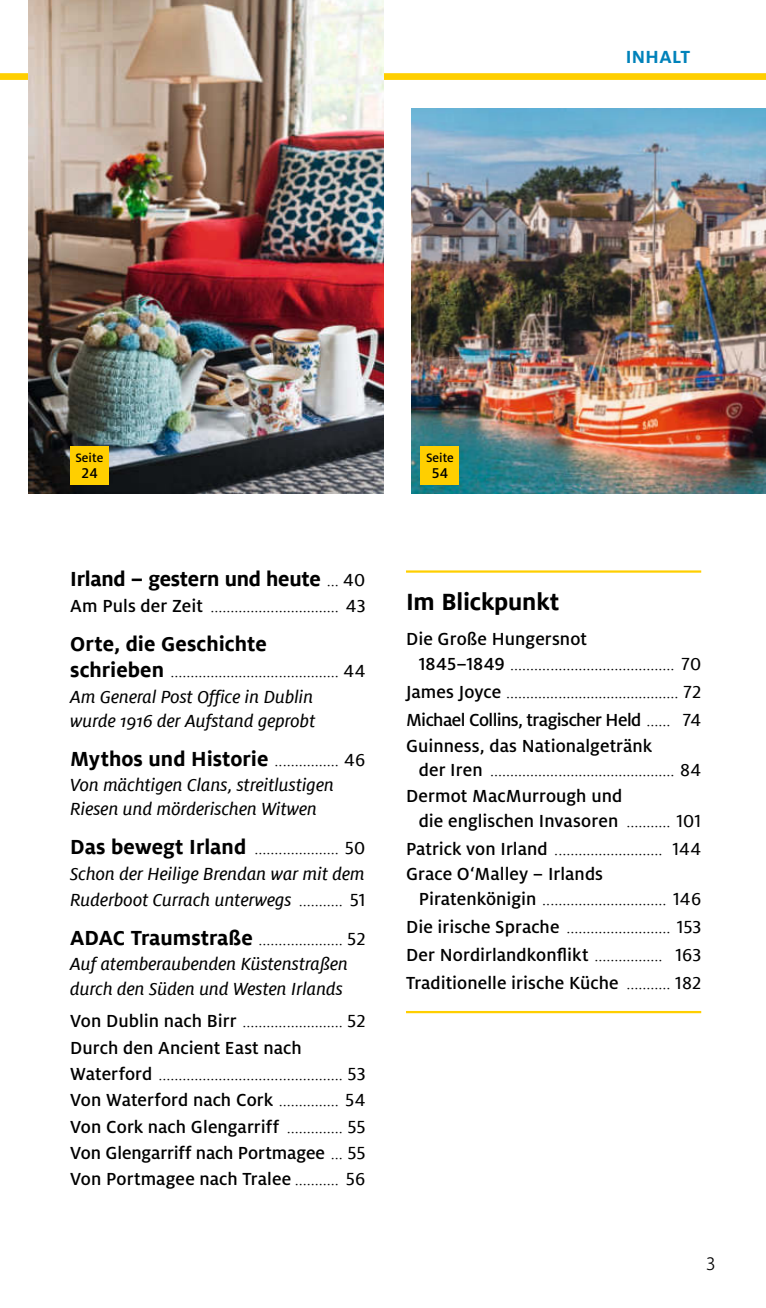
<style>
.page{position:relative;width:766px;height:1308px;background:#fff}
.page>*{position:absolute;margin:0;border:0;box-sizing:border-box;transform-origin:0 0}
.t1{font:700 25.88px "Milofor ADAC";letter-spacing:-.005em;color:#000}
.t2{font:700 22.5px "Milofor ADAC";letter-spacing:-.005em;color:#000}
.t3{font:300 19.35px/27.9px "Milofor ADAC";color:#000}
.t4{font:500 19.35px/26.3px "Milofor ADAC";letter-spacing:.005em;color:#000}
.t5{font:italic 19.35px/24.1px "Milofor ADAC Text";color:#000}
.t6{font:700 19.35px "Milofor ADAC";letter-spacing:.02em;color:#0082ba}
.t7{font:300 19.35px "ADAC Myriad OT";color:#000}
.t8{font:500 15.75px "Milofor ADAC";color:#000}
.t9{font:500 13.5px "Milofor ADAC";color:#000}
.s1{font-weight:300;font-size:19.35px}
.s2{font-family:"Milofor ADAC Text";font-weight:400;font-size:19.35px}
.s3{font-weight:500}
.s4{font-family:"Milofor ADAC Text";font-weight:400}
.s5{font-weight:700;font-size:22.5px}
.s6{font-family:"Milofor ADAC";font-weight:300;font-style:normal}
.s7{font-style:normal}
.s8{font-weight:300}
</style>
<div class="page">
<div style="left:0;top:73px;width:765px;height:7px;background:#ffcf00"></div>
<img style="left:411px;top:108px;width:354px;height:385px">
<img style="left:29px;top:0;width:354px;height:493px">
<div style="left:420px;top:446px;width:39px;height:38px;background:#ffcf00"></div>
<div style="left:70px;top:446px;width:38px;height:38px;background:#ffcf00"></div>
<hr style="left:406px;top:570px;width:295px;height:2px;background:#ffcf00">
<hr style="left:406px;top:1011px;width:295px;height:2px;background:#ffcf00">
<p class="t6" style="left:625px;top:50px;width:66px">INHALT</p>
<p class="t9" style="left:75px;top:452px;width:29px">Seite</p>
<p class="t8" style="left:81px;top:467px;width:18px">24</p>
<p class="t2" style="left:70px;top:569px;width:296px">Irland – gestern und heute <span class="s1">...</span> <span class="s2">40</span></p>
<p class="t3" style="left:70px;top:591px;width:296px"><span class="s3">Am Puls der Zeit</span> ................................ <span class="s4">43</span></p>
<p class="t2" style="left:70px;top:635px;width:198px">Orte, die Geschichte</p>
<p class="t3" style="left:70px;top:656px;width:297px"><span class="s5">schrieben</span> .......................................... <span class="s4">44</span></p>
<p class="t5" style="left:70px;top:685px;width:247px">Am General Post Office in Dublin wurde 1916 der Aufstand geprobt</p>
<p class="t2" style="left:70px;top:749px;width:296px">Mythos und Historie <span class="s1">................</span> <span class="s2">46</span></p>
<p class="t5" style="left:70px;top:774px;width:265px">Von mächtigen Clans, streitlustigen<br>Riesen und mörderischen Witwen</p>
<p class="t3" style="left:70px;top:833px;width:296px"><span class="s5">Das bewegt Irland</span> ..................... <span class="s4">50</span></p>
<p class="t5" style="left:70px;top:861px;width:296px;line-height:26.3px">Schon der Heilige Brendan war mit dem<br>Ruderboot Currach unterwegs <span class="s6">...........</span> <span class="s7">51</span></p>
<p class="t3" style="left:70px;top:924px;width:296px"><span class="s5">ADAC Traumstraße</span> ..................... <span class="s4">52</span></p>
<p class="t5" style="left:70px;top:953px;width:279px">Auf atemberaubenden Küstenstraßen durch den Süden und Westen Irlands</p>
<p class="t4" style="left:70px;top:1009px;width:297px">Von Dublin nach Birr <span class="s8">.........................</span> <span class="s4">52<br></span>Durch den Ancient East nach Waterford <span class="s8">..............................................</span> <span class="s4">53<br></span>Von Waterford nach Cork <span class="s8">...............</span> <span class="s4">54<br></span>Von Cork nach Glengarriff <span class="s8">..............</span> <span class="s4">55<br></span>Von Glengarriff nach Portmagee <span class="s8">...</span> <span class="s4">55<br></span>Von Portmagee nach Tralee <span class="s8">...........</span> <span class="s4">56</span></p>
<p class="t9" style="left:426px;top:452px;width:29px">Seite</p>
<p class="t8" style="left:431px;top:467px;width:18px">54</p>
<h1 class="t1" style="left:406px;top:591px;width:155px">Im Blickpunkt</h1>
<p class="t3" style="left:418px;top:626px;width:284px;line-height:24.8px;text-indent:-13px"><span class="s3">Die Große Hungersnot<br>1845–1849</span> ......................................... <span class="s4">70</span></p>
<p class="t3" style="left:406px;top:677px;width:296px"><span class="s3">James Joyce</span> ........................................... <span class="s4">72<br></span><span class="s3">Michael Collins, tragischer Held</span> ...... <span class="s4">74</span></p>
<p class="t4" style="left:406px;top:733px;width:247px">Guinness, das Nationalgetränk</p>
<p class="t3" style="left:418px;top:755px;width:284px"><span class="s3">der Iren</span> .............................................. <span class="s4">84</span></p>
<p class="t4" style="left:406px;top:784px;width:218px">Dermot MacMurrough und</p>
<p class="t4" style="left:418px;top:808px;width:284px">die englischen Invasoren <span class="s8">...........</span> <span class="s4">101</span></p>
<p class="t4" style="left:406px;top:837px;width:296px;line-height:25.7px">Patrick von Irland <span class="s8">...........................</span> <span class="s4">144<br></span>Grace O‘Malley – Irlands</p>
<p class="t3" style="left:406px;top:884px;width:296px;text-align:justify;text-indent:13px"><span class="s3">Piratenkönigin</span> ............................... <span class="s4">146<br></span><span class="s3">Die irische Sprache</span> .......................... <span class="s4">153<br></span><span class="s3">Der Nordirlandkonflikt</span> ................. <span class="s4">163<br></span><span class="s3">Traditionelle irische Küche</span> ........... <span class="s4">182</span></p>
<p class="t7" style="left:706px;top:1251px;width:10px">3</p>
</div>
